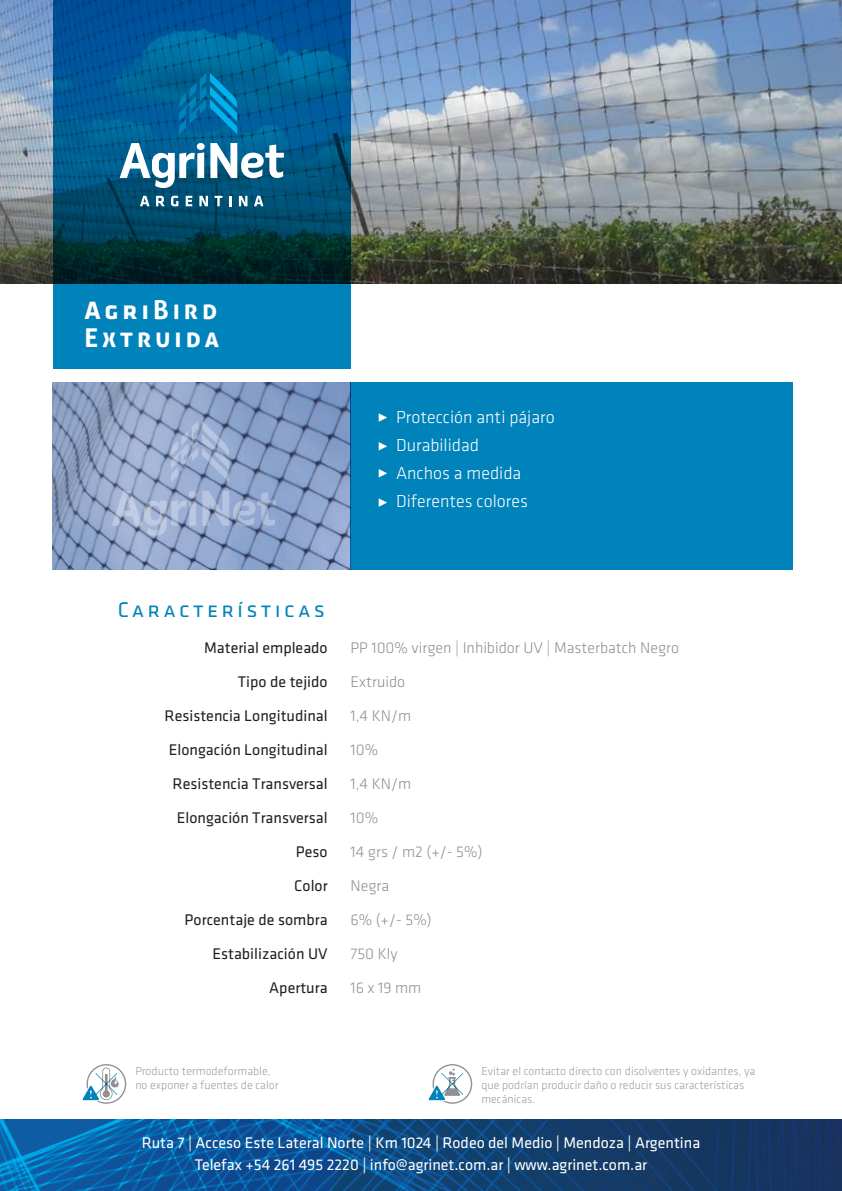
<style>
.page{position:relative;width:842px;height:1191px;background:#fff}
.page>*{position:absolute;margin:0;border:0;box-sizing:border-box;transform-origin:0 0}
.t1{font:700 26px "Klavika";color:#fff}
.t2{font:700 26px "Aller";letter-spacing:.15em;color:#fff}
.t3{font:22px "Klavika";letter-spacing:.15em;color:#0082ba}
.t4{font:300 18px/28px "Klavika";color:#fff}
.t5{font:16px/34px "Klavika";color:#231f20;text-align:right}
.t6{font:16px/22px "Klavika";color:#fff;text-align:center}
.t7{font:300 16px/34px "Klavika";color:#8f9194}
.t8{font:300 12px/14px "Klavika";color:#9d9fa2}
.s1{font-family:"Aller"}
</style>
<div class="page">
<img style="left:0;top:0;width:842px;height:283px">
<svg style="left:53px;top:0;width:297px;height:368px;background:#005b88"></svg>
<img style="left:53px;top:383px;width:297px;height:187px">
<div style="left:350px;top:383px;width:442px;height:187px;background:#0082ba"></div>
<svg style="left:379px;top:413px;width:8px;height:9px"></svg>
<svg style="left:379px;top:442px;width:8px;height:8px"></svg>
<svg style="left:379px;top:498px;width:8px;height:9px"></svg>
<svg style="left:379px;top:469px;width:8px;height:8px"></svg>
<svg style="left:83px;top:1064px;width:43px;height:39px"></svg>
<svg style="left:429px;top:1064px;width:43px;height:39px"></svg>
<img style="left:0;top:1119px;width:842px;height:72px">
<svg style="left:120px;top:143px;width:164px;height:45px"></svg>
<svg style="left:179px;top:73px;width:58px;height:61px;background:#0073aa"></svg>
<svg style="left:140px;top:196px;width:10px;height:10px"></svg>
<svg style="left:156px;top:196px;width:9px;height:10px"></svg>
<svg style="left:171px;top:196px;width:7px;height:10px"></svg>
<svg style="left:186px;top:196px;width:6px;height:10px"></svg>
<svg style="left:199px;top:196px;width:9px;height:10px"></svg>
<svg style="left:214px;top:196px;width:8px;height:10px"></svg>
<svg style="left:229px;top:196px;width:2px;height:10px"></svg>
<svg style="left:239px;top:196px;width:8px;height:10px"></svg>
<svg style="left:254px;top:196px;width:9px;height:10px"></svg>
<svg style="left:112px;top:491px;width:164px;height:45px;background:#9baccd"></svg>
<svg style="left:171px;top:420px;width:58px;height:62px;background:#99abcc"></svg>
<h1 class="t1" style="left:84px;top:296px;width:134px">Agri<span class="s1">BIRD</span></h1>
<h1 class="t2" style="left:84px;top:322px;width:136px">EXTRUIDA</h1>
<p class="t4" style="left:396px;top:403px;width:160px">Protección anti pájaro<br>Durabilidad<br>Anchos a medida<br>Diferentes colores</p>
<h2 class="t3" style="left:117px;top:597px;width:209px">Características</h2>
<p class="t5" style="left:165px;top:630px;width:165px">Material empleado<br>Tipo de tejido<br>Resistencia Longitudinal<br>Elongación Longitudinal<br>Resistencia Transversal<br>Elongación Transversal<br>Peso<br>Color<br>Porcentaje de sombra<br>Estabilización UV<br>Apertura</p>
<p class="t7" style="left:350px;top:630px;width:330px">PP 100% virgen | Inhibidor UV | Masterbatch Negro<br>Extruido<br>1,4 KN/m<br>10%<br>1,4 KN/m<br>10%<br>14 grs / m2 (+/- 5%)<br>Negra<br>6% (+/- 5%)<br>750 Kly<br>16 x 19 mm</p>
<p class="t8" style="left:135px;top:1064px;width:145px">Producto termodeformable, no exponer a fuentes de calor</p>
<p class="t8" style="left:481px;top:1064px;width:275px">Evitar el contacto directo con disolventes y oxidantes, ya que podrían producir daño o reducir sus características mecánicas.</p>
<p class="t6" style="left:142px;top:1132px;width:560px">Ruta 7 | Acceso Este Lateral Norte | Km 1024 | Rodeo del Medio | Mendoza | Argentina<br>Telefax +54 261 495 2220 | info@agrinet.com.ar | www.agrinet.com.ar</p>
</div>
